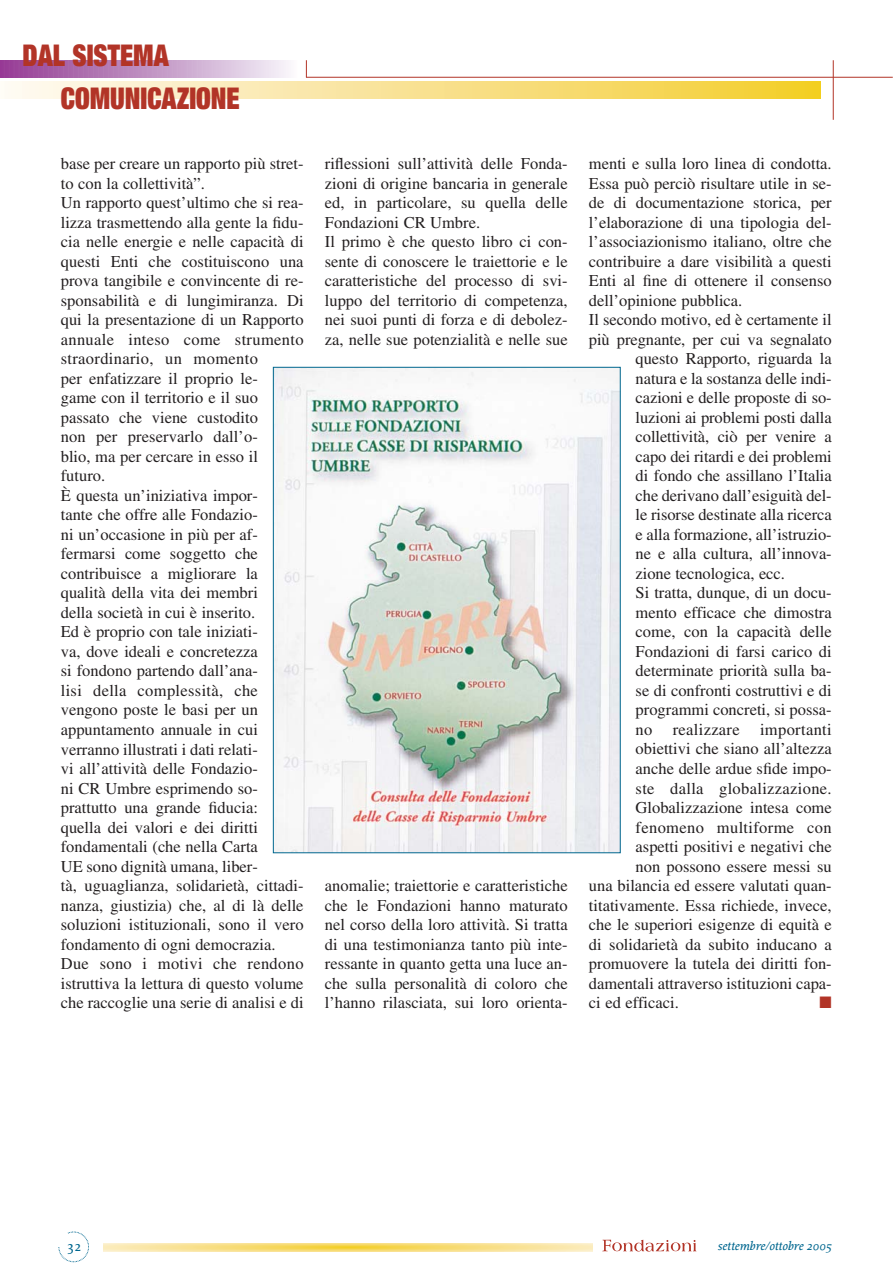
<style>
.page{position:relative;width:893px;height:1285px;background:#fff}
.page>*{position:absolute;margin:0;border:0;box-sizing:border-box;transform-origin:0 0}
.t1{font:900 expanded 30px "Helvetica Neue";color:#b23427;scale:.88 1}
.t2{font:16.5px/19.5px "Times";color:#231f20}
.t3{font:16.5px "Times";letter-spacing:.02em;color:#231f20}
.t4{font:16.5px "Zapf Dingbats ITC";color:#b23427}
.t5{font:500 15px "Proforma";color:#00678f}
.t6{font:italic 500 12.75px "Proforma";color:#00678f}
</style>
<div class="page">
<svg style="left:104px;top:1243px;width:489px;height:8px;background:#f8df87"></svg>
<svg style="left:58px;top:1231px;width:31px;height:30px"></svg>
<svg style="left:602px;top:1239px;width:94px;height:12px"></svg>
<img style="left:275px;top:369px;width:344px;height:482px">
<hr style="left:833px;top:60px;width:1px;height:60px;background:#b23427">
<hr style="left:306px;top:77px;width:587px;height:1px;background:#b23427">
<svg style="left:0;top:60px;width:821px;height:38px"></svg>
<h1 class="t1" style="left:23px;top:45px;width:168px">DAL SISTEMA</h1>
<h1 class="t1" style="left:61px;top:87px;width:205px">COMUNICAZIONE</h1>
<p class="t2" style="left:61px;top:155px;width:244px">base per creare un rapporto più stret&shy;to con la collettività”.<br>Un rapporto quest’ultimo che si rea&shy;lizza trasmettendo alla gente la fidu&shy;cia nelle energie e nelle capacità di questi Enti che costituiscono una prova tangibile e convincente di re&shy;sponsabilità e di lungimiranza. Di qui la presentazione di un Rapporto annuale inteso come strumento straordinario, un momento<br>per enfatizzare il proprio le-<br>game con il territorio e il suo passato che viene custodito<br>non per preservarlo dall’o-<br>blio, ma per cercare in esso il futuro.<br>È questa un’iniziativa impor-<br>tante che offre alle Fondazio-<br>ni un’occasione in più per af&shy;fermarsi come soggetto che contribuisce a migliorare la qualità della vita dei membri<br>della società in cui è inserito.<br>Ed è proprio con tale iniziati-<br>va, dove ideali e concretezza<br>si fondono partendo dall’ana-<br>lisi della complessità, che vengono poste le basi per un appuntamento annuale in cui verranno illustrati i dati relati-<br>vi all’attività delle Fondazio-<br>ni CR Umbre esprimendo so&shy;prattutto una grande fiducia:<br>quella dei valori e dei diritti fondamentali (che nella Carta<br>UE sono dignità umana, liber-<br>tà, uguaglianza, solidarietà, cittadi&shy;nanza, giustizia) che, al di là delle soluzioni istituzionali, sono il vero fondamento di ogni democrazia.<br>Due sono i motivi che rendono istruttiva la lettura di questo volume che raccoglie una serie di analisi e di</p>
<p class="t2" style="left:325px;top:155px;width:244px">riflessioni sull’attività delle Fonda&shy;zioni di origine bancaria in generale ed, in particolare, su quella delle Fondazioni CR Umbre.<br>Il primo è che questo libro ci con&shy;sente di conoscere le traiettorie e le caratteristiche del processo di svi&shy;luppo del territorio di competenza, nei suoi punti di forza e di debolez&shy;za, nelle sue potenzialità e nelle sue</p>
<p class="t2" style="left:325px;top:877px;width:244px;text-align:justify">anomalie; traiettorie e caratteristiche che le Fondazioni hanno maturato nel corso della loro attività. Si tratta di una testimonianza tanto più inte&shy;ressante in quanto getta una luce an&shy;che sulla personalità di coloro che l’hanno rilasciata, sui loro orienta-</p>
<p class="t2" style="left:589px;top:155px;width:244px">menti e sulla loro linea di condotta.</p>
<p class="t2" style="left:589px;top:175px;width:244px">Essa può perciò risultare utile in se-</p>
<p class="t2" style="left:589px;top:194px;width:244px">de di documentazione storica, per</p>
<p class="t2" style="left:589px;top:214px;width:244px">l’elaborazione di una tipologia del-</p>
<p class="t2" style="left:589px;top:233px;width:244px">l’associazionismo italiano, oltre che</p>
<p class="t2" style="left:589px;top:253px;width:244px">contribuire a dare visibilità a questi</p>
<p class="t2" style="left:589px;top:272px;width:244px">Enti al fine di ottenere il consenso</p>
<p class="t2" style="left:589px;top:292px;width:155px">dell’opinione pubblica.</p>
<p class="t2" style="left:589px;top:311px;width:244px">Il secondo motivo, ed è certamente il</p>
<p class="t2" style="left:589px;top:331px;width:244px">più pregnante, per cui va segnalato</p>
<p class="t2" style="left:636px;top:350px;width:198px">questo Rapporto, riguarda la</p>
<p class="t2" style="left:636px;top:370px;width:198px">natura e la sostanza delle indi-</p>
<p class="t2" style="left:636px;top:389px;width:198px">cazioni e delle proposte di so-</p>
<p class="t2" style="left:636px;top:409px;width:198px">luzioni ai problemi posti dalla</p>
<p class="t2" style="left:636px;top:428px;width:198px">collettività, ciò per venire a</p>
<p class="t2" style="left:636px;top:448px;width:198px">capo dei ritardi e dei problemi</p>
<p class="t2" style="left:636px;top:467px;width:198px">di fondo che assillano l’Italia</p>
<p class="t2" style="left:636px;top:487px;width:198px">che derivano dall’esiguità del-</p>
<p class="t2" style="left:636px;top:506px;width:198px">le risorse destinate alla ricerca</p>
<p class="t2" style="left:636px;top:526px;width:198px">e alla formazione, all’istruzio-</p>
<p class="t2" style="left:636px;top:545px;width:198px">ne e alla cultura, all’innova-</p>
<p class="t2" style="left:636px;top:565px;width:151px">zione tecnologica, ecc.</p>
<p class="t2" style="left:636px;top:584px;width:198px">Si tratta, dunque, di un docu-</p>
<p class="t2" style="left:636px;top:604px;width:198px">mento efficace che dimostra</p>
<p class="t2" style="left:636px;top:623px;width:198px">come, con la capacità delle</p>
<p class="t2" style="left:636px;top:643px;width:198px">Fondazioni di farsi carico di</p>
<p class="t2" style="left:636px;top:662px;width:198px">determinate priorità sulla ba-</p>
<p class="t2" style="left:636px;top:682px;width:198px">se di confronti costruttivi e di</p>
<p class="t2" style="left:636px;top:701px;width:198px">programmi concreti, si possa-</p>
<p class="t3" style="left:636px;top:723px;width:198px">no realizzare importanti</p>
<p class="t2" style="left:636px;top:740px;width:198px">obiettivi che siano all’altezza</p>
<p class="t2" style="left:636px;top:760px;width:198px">anche delle ardue sfide impo-</p>
<p class="t3" style="left:636px;top:781px;width:198px">ste dalla globalizzazione.</p>
<p class="t2" style="left:636px;top:799px;width:198px">Globalizzazione intesa come</p>
<p class="t3" style="left:636px;top:820px;width:198px">fenomeno multiforme con</p>
<p class="t2" style="left:636px;top:838px;width:198px">aspetti positivi e negativi che</p>
<p class="t2" style="left:636px;top:857px;width:198px">non possono essere messi su</p>
<p class="t2" style="left:589px;top:877px;width:244px">una bilancia ed essere valutati quan-</p>
<p class="t2" style="left:589px;top:896px;width:244px">titativamente. Essa richiede, invece,</p>
<p class="t2" style="left:589px;top:916px;width:244px">che le superiori esigenze di equità e</p>
<p class="t2" style="left:589px;top:935px;width:244px">di solidarietà da subito inducano a</p>
<p class="t2" style="left:589px;top:955px;width:244px">promuovere la tutela dei diritti fon-</p>
<p class="t2" style="left:589px;top:974px;width:244px">damentali attraverso istituzioni capa-</p>
<p class="t2" style="left:589px;top:994px;width:91px">ci ed efficaci.</p>
<p class="t4" style="left:819px;top:996px;width:14px">■</p>
<p class="t5" style="left:67px;top:1240px;width:16px">32</p>
<p class="t6" style="left:717px;top:1240px;width:116px">settembre/ottobre 2005</p>
</div>
